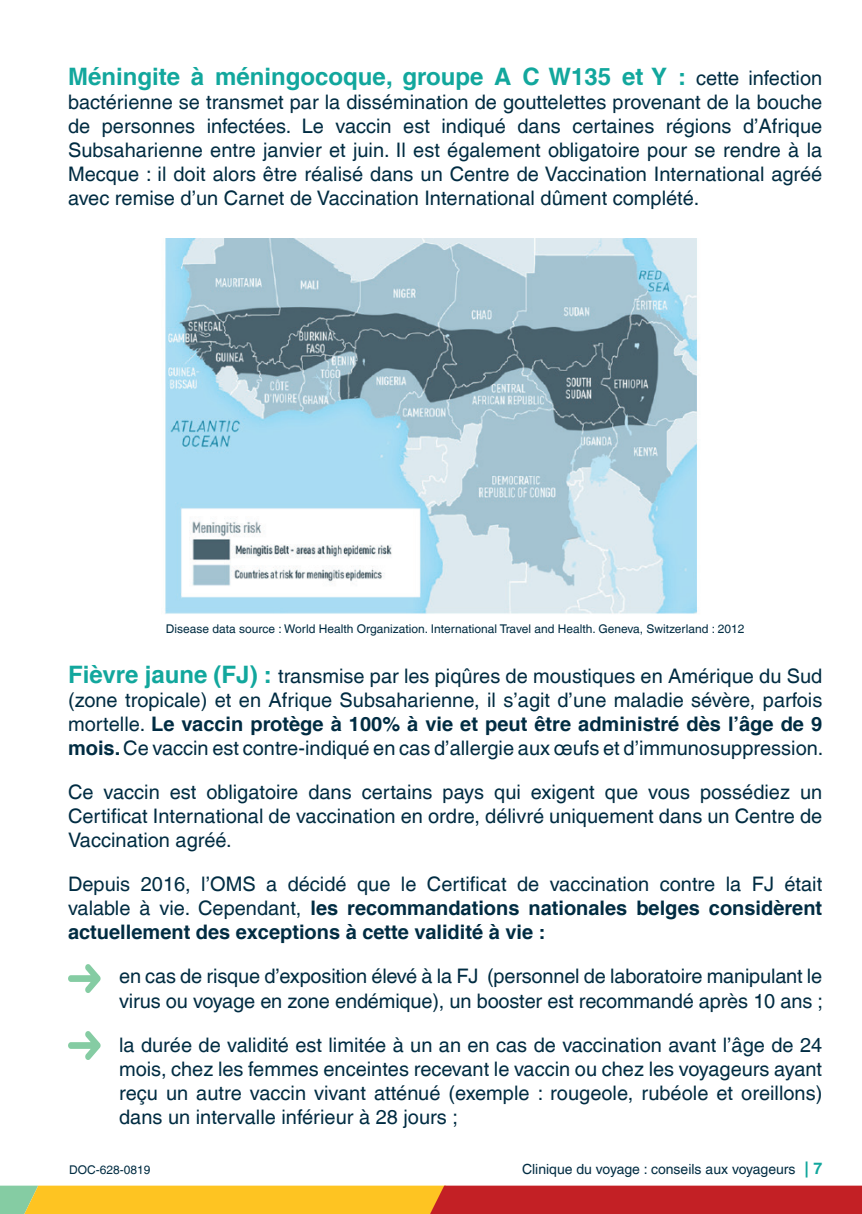
<style>
.page{position:relative;width:862px;height:1214px;background:#fff}
.page>*{position:absolute;margin:0;border:0;box-sizing:border-box;transform-origin:0 0}
.t1{font:700 24px "Helvetica LT Com";color:#12a79d}
.t2{font:20px/24px "Helvetica LT Com";color:#002c42;text-align:justify}
.t3{font:700 20px/24px "Helvetica LT Com";color:#002c42;text-align:justify}
.t4{font:14px "Helvetica LT Com";color:#002c42}
.t5{font:12px "Helvetica LT Com";color:#002c42}
.s1{font-weight:400;font-size:20px;color:#002c42}
.s2{font-weight:700;font-size:24px;color:#12a79d}
.s3{font-weight:700}
.s4{font-weight:400}
.s5{font-weight:700;font-size:16px;color:#12a79d}
</style>
<div class="page">
<svg style="left:0;top:1185px;width:862px;height:28px;background:#dd762d"></svg>
<img style="left:165px;top:239px;width:533px;height:375px">
<svg style="left:68px;top:964px;width:33px;height:28px"></svg>
<svg style="left:68px;top:1031px;width:33px;height:28px"></svg>
<p class="t1" style="left:68px;top:62px;width:756px">Méningite à méningocoque, groupe A C W135 et Y : <span class="s1">cette infection</span></p>
<p class="t2" style="left:68px;top:90px;width:756px">bactérienne se transmet par la dissémination de gouttelettes provenant de la bouche de personnes infectées. Le vaccin est indiqué dans certaines régions d’Afrique Subsaharienne entre janvier et juin. Il est également obligatoire pour se rendre à la Mecque : il doit alors être réalisé dans un Centre de Vaccination International agréé avec remise d’un Carnet de Vaccination International dûment complété.</p>
<p class="t5" style="left:166px;top:621px;width:580px">Disease data source : World Health Organization. International Travel and Health. Geneva, Switzerland : 2012</p>
<p class="t2" style="left:68px;top:664px;width:757px"><span class="s2">Fièvre jaune (FJ) :</span> transmise par les piqûres de moustiques en Amérique du Sud (zone tropicale) et en Afrique Subsaharienne, il s’agit d’une maladie sévère, parfois mortelle. <span class="s3">Le vaccin protège à 100% à vie et peut être administré dès l’âge de 9 mois.</span> Ce vaccin est contre-indiqué en cas d’allergie aux œufs et d’immunosuppression.</p>
<p class="t2" style="left:68px;top:780px;width:756px">Ce vaccin est obligatoire dans certains pays qui exigent que vous possédiez un Certificat International de vaccination en ordre, délivré uniquement dans un Centre de Vaccination agréé.</p>
<p class="t3" style="left:68px;top:872px;width:756px"><span class="s4">Depuis 2016, l’OMS a décidé que le Certificat de vaccination contre la FJ était valable à vie. Cependant,</span> les recommandations nationales belges considèrent actuellement des exceptions à cette validité à vie :</p>
<p class="t2" style="left:119px;top:964px;width:705px">en cas de risque d’exposition élevé à la FJ (personnel de laboratoire manipulant le virus ou voyage en zone endémique), un booster est recommandé après 10 ans ;</p>
<p class="t2" style="left:119px;top:1032px;width:705px">la durée de validité est limitée à un an en cas de vaccination avant l’âge de 24 mois, chez les femmes enceintes recevant le vaccin ou chez les voyageurs ayant reçu un autre vaccin vivant atténué (exemple : rougeole, rubéole et oreillons) dans un intervalle inférieur à 28 jours ;</p>
<p class="t5" style="left:69px;top:1163px;width:83px">DOC-628-0819</p>
<p class="t4" style="left:522px;top:1161px;width:302px">Clinique du voyage : conseils aux voyageurs <span class="s5">| 7</span></p>
</div>
